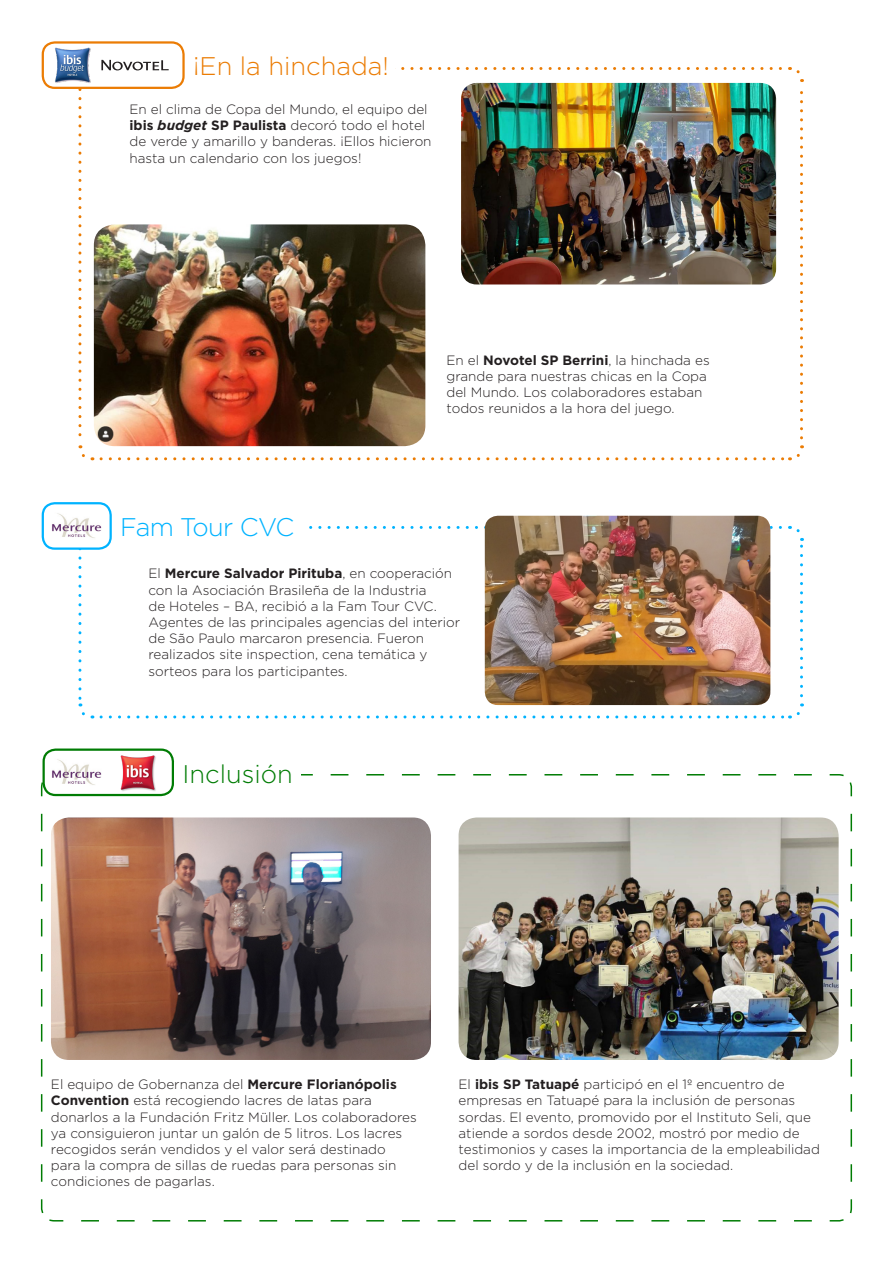
<style>
.page{position:relative;width:893px;height:1263px;background:#fff}
.page>*{position:absolute;margin:0;border:0;box-sizing:border-box;transform-origin:0 0}
.titulo_padrao{font:300 25.5px "Gotham";color:#eb7c04}
.titulo_padrao-2{font:300 25.5px "Gotham";letter-spacing:-.03em;color:#00b3ff}
.titulo_padrao-3{font:300 25.5px "Gotham";color:#007c04}
.gotham{font:300 13.5px/16.2px "Gotham";color:#231f20}
.s1{font-weight:700}
.s2{font-weight:700;font-style:italic}
</style>
<div class="page">
<svg style="left:78px;top:89px;width:15px;height:372px"></svg>
<svg style="left:101px;top:445px;width:703px;height:15px"></svg>
<svg style="left:789px;top:67px;width:14px;height:371px"></svg>
<svg style="left:78px;top:550px;width:15px;height:169px"></svg>
<svg style="left:101px;top:703px;width:703px;height:15px"></svg>
<svg style="left:789px;top:526px;width:14px;height:170px"></svg>
<svg style="left:309px;top:526px;width:471px;height:15px"></svg>
<div style="left:42px;top:41px;width:143px;height:48px;border:2px solid #eb7c04;border-radius:12px"></div>
<svg style="left:101px;top:60px;width:679px;height:22px"></svg>
<img style="left:461px;top:83px;width:315px;height:201px">
<img style="left:94px;top:224px;width:331px;height:222px">
<img style="left:485px;top:516px;width:285px;height:189px">
<div style="left:42px;top:502px;width:70px;height:48px;border:2px solid #00b3ff;border-radius:12px"></div>
<svg style="left:40px;top:773px;width:813px;height:449px"></svg>
<div style="left:44px;top:750px;width:129px;height:45px;background:#fff;border-radius:12px"></div>
<div style="left:43px;top:748px;width:131px;height:48px;border:2px solid #007c04;border-radius:12px"></div>
<div style="left:174px;top:762px;width:126px;height:34px;background:#fff"></div>
<img style="left:51px;top:817px;width:380px;height:243px">
<img style="left:459px;top:817px;width:380px;height:243px">
<img style="left:52px;top:759px;width:50px;height:26px">
<img style="left:52px;top:513px;width:50px;height:25px">
<img style="left:120px;top:755px;width:36px;height:36px">
<img style="left:55px;top:48px;width:36px;height:35px">
<p class="titulo_padrao" style="left:193px;top:50px;width:197px">¡En la hinchada!</p>
<p class="gotham" style="left:129px;top:101px;width:304px">En el clima de Copa del Mundo, el equipo del <span class="s1">ibis</span> <span class="s2">budget</span> <span class="s1">SP Paulista</span> decoró todo el hotel de verde y amarillo y banderas. ¡Ellos hicieron hasta un calendario con los juegos!</p>
<p class="titulo_padrao-2" style="left:120px;top:511px;width:176px">Fam Tour CVC</p>
<p class="gotham" style="left:446px;top:352px;width:265px">En el <span class="s1">Novotel SP Berrini</span>, la hinchada es grande para nuestras chicas en la Copa del Mundo. Los colaboradores estaban todos reunidos a la hora del juego.</p>
<p class="gotham" style="left:148px;top:565px;width:313px">El <span class="s1">Mercure Salvador Pirituba</span>, en cooperación con la Asociación Brasileña de la Industria<br>de Hoteles – BA, recibió a la Fam Tour CVC.<br>Agentes de las principales agencias del interior de São Paulo marcaron presencia. Fueron realizados site inspection, cena temática y sorteos para los participantes.</p>
<p class="titulo_padrao-3" style="left:183px;top:757px;width:112px">Inclusión</p>
<p class="gotham" style="left:51px;top:1076px;width:367px">El equipo de Gobernanza del <span class="s1">Mercure Florianópolis Convention</span> está recogiendo lacres de latas para donarlos a la Fundación Fritz Müller. Los colaboradores ya consiguieron juntar un galón de 5 litros. Los lacres recogidos serán vendidos y el valor será destinado para la compra de sillas de ruedas para personas sin condiciones de pagarlas.</p>
<p class="gotham" style="left:459px;top:1076px;width:363px">El <span class="s1">ibis SP Tatuapé</span> participó en el 1º encuentro de empresas en Tatuapé para la inclusión de personas sordas. El evento, promovido por el Instituto Seli, que atiende a sordos desde 2002, mostró por medio de testimonios y cases la importancia de la empleabilidad del sordo y de la inclusión en la sociedad.</p>
</div>
